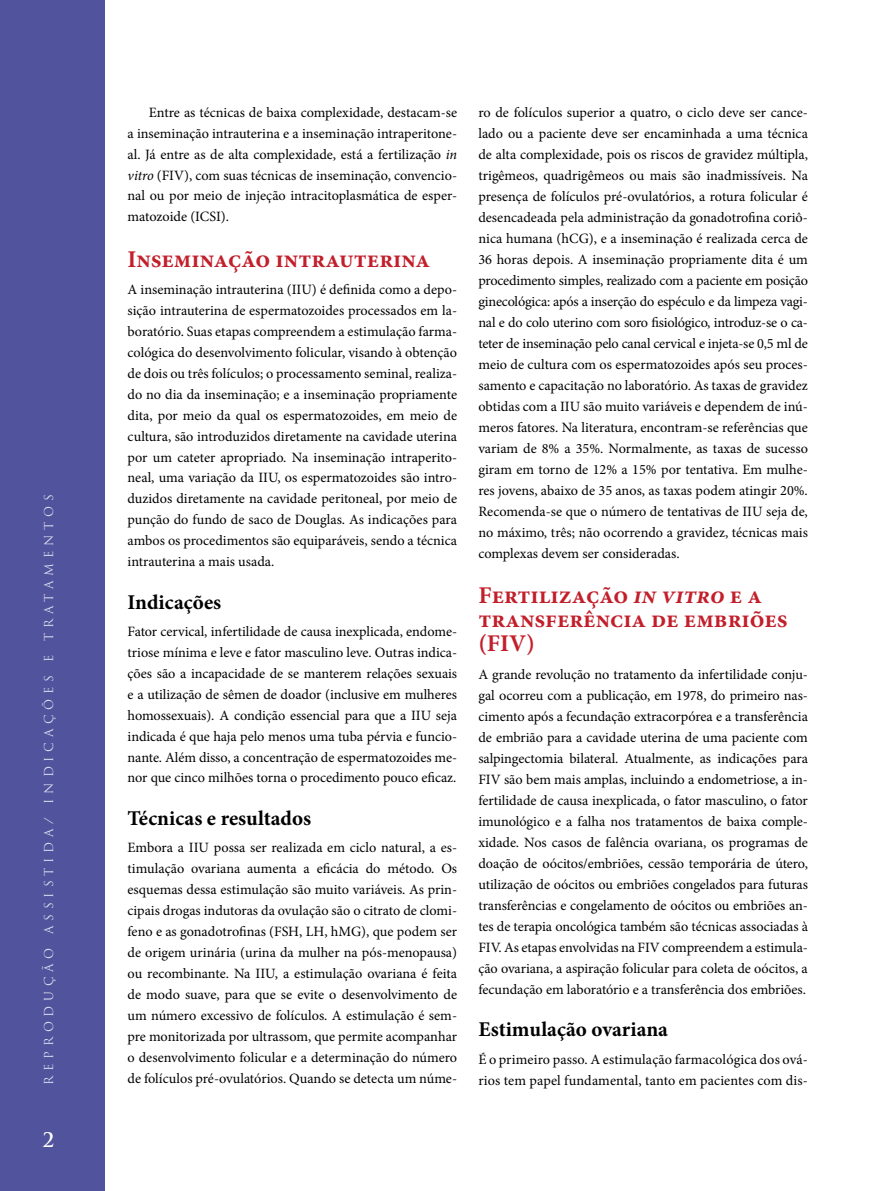
<style>
.page{position:relative;width:893px;height:1191px;background:#fff}
.page>*{position:absolute;margin:0;border:0;box-sizing:border-box;transform-origin:0 0}
.t1{font:700 24px/24px "Minion Pro";color:#c21f2b}
.t2{font:700 21px "Minion Pro";color:#000}
.t3{font:700 19.5px "Trajan Pro";color:#fff}
.t4{font:14.25px/21px "Minion Pro";color:#000;text-align:justify}
.t5{font:12px "Trajan Pro";letter-spacing:.4em;color:#dbdcf1}
.s1{font-style:italic}
</style>
<div class="page">
<div style="left:0;top:0;width:105px;height:1191px;background:#51539c"></div>
<p class="t5" style="left:41px;top:1084px;width:591px;rotate:-90deg">Reprodução Assi stida/ Indicações e Tratamentos</p>
<h3 class="t3" style="left:43px;top:1128px;width:13px">2</h3>
<p class="t4" style="left:128px;top:102px;width:331px;text-indent:21px">Entre as técnicas de baixa complexidade, destacam-se a inseminação intrauterina e a inseminação intraperitone&shy;al. Já entre as de alta complexidade, está a fertilização <span class="s1">in vitro</span> (FIV), com suas técnicas de inseminação, convencio&shy;nal ou por meio de injeção intracitoplasmática de esper&shy;matozoide (ICSI).</p>
<h1 class="t1" style="left:128px;top:247px;width:304px">Inseminação intrauterina</h1>
<p class="t4" style="left:128px;top:279px;width:331px">A inseminação intrauterina (IIU) é definida como a depo&shy;sição intrauterina de espermatozoides processados em la&shy;boratório. Suas etapas compreendem a estimulação farma&shy;cológica do desenvolvimento folicular, visando à obtenção de dois ou três folículos; o processamento seminal, realiza&shy;do no dia da inseminação; e a inseminação propriamente dita, por meio da qual os espermatozoides, em meio de cultura, são introduzidos diretamente na cavidade uterina por um cateter apropriado. Na inseminação intraperito&shy;neal, uma variação da IIU, os espermatozoides são intro&shy;duzidos diretamente na cavidade peritoneal, por meio de punção do fundo de saco de Douglas. As indicações para ambos os procedimentos são equiparáveis, sendo a técnica intrauterina a mais usada.</p>
<h2 class="t2" style="left:128px;top:587px;width:95px">Indicações</h2>
<p class="t4" style="left:128px;top:621px;width:331px">Fator cervical, infertilidade de causa inexplicada, endome&shy;triose mínima e leve e fator masculino leve. Outras indica&shy;ções são a incapacidade de se manterem relações sexuais e a utilização de sêmen de doador (inclusive em mulheres homossexuais). A condição essencial para que a IIU seja indicada é que haja pelo menos uma tuba pérvia e funcio&shy;nante. Além disso, a concentração de espermatozoides me&shy;nor que cinco milhões torna o procedimento pouco eficaz.</p>
<h2 class="t2" style="left:128px;top:803px;width:185px">Técnicas e resultados</h2>
<p class="t4" style="left:128px;top:837px;width:331px">Embora a IIU possa ser realizada em ciclo natural, a es&shy;timulação ovariana aumenta a eficácia do método. Os esquemas dessa estimulação são muito variáveis. As prin&shy;cipais drogas indutoras da ovulação são o citrato de clomi&shy;feno e as gonadotrofinas (FSH, LH, hMG), que podem ser de origem urinária (urina da mulher na pós-menopausa) ou recombinante. Na IIU, a estimulação ovariana é feita de modo suave, para que se evite o desenvolvimento de um número excessivo de folículos. A estimulação é sem&shy;pre monitorizada por ultrassom, que permite acompanhar o desenvolvimento folicular e a determinação do número de folículos pré-ovulatórios. Quando se detecta um núme-</p>
<p class="t4" style="left:478px;top:102px;width:331px">ro de folículos superior a quatro, o ciclo deve ser cance&shy;lado ou a paciente deve ser encaminhada a uma técnica de alta complexidade, pois os riscos de gravidez múltipla, trigêmeos, quadrigêmeos ou mais são inadmissíveis. Na presença de folículos pré-ovulatórios, a rotura folicular é desencadeada pela administração da gonadotrofina coriô&shy;nica humana (hCG), e a inseminação é realizada cerca de 36 horas depois. A inseminação propriamente dita é um procedimento simples, realizado com a paciente em posição ginecológica: após a inserção do espéculo e da limpeza vagi&shy;nal e do colo uterino com soro fisiológico, introduz-se o ca&shy;teter de inseminação pelo canal cervical e injeta-se 0,5 ml de meio de cultura com os espermatozoides após seu proces&shy;samento e capacitação no laboratório. As taxas de gravidez obtidas com a IIU são muito variáveis e dependem de inú&shy;meros fatores. Na literatura, encontram-se referências que variam de 8% a 35%. Normalmente, as taxas de sucesso giram em torno de 12% a 15% por tentativa. Em mulhe&shy;res jovens, abaixo de 35 anos, as taxas podem atingir 20%.<br>Recomenda-se que o número de tentativas de IIU seja de, no máximo, três; não ocorrendo a gravidez, técnicas mais complexas devem ser consideradas.</p>
<h1 class="t1" style="left:478px;top:583px;width:311px">Fertilização <span class="s1">in vitro</span> e a transferência de embriões (FIV)</h1>
<p class="t4" style="left:478px;top:663px;width:331px">A grande revolução no tratamento da infertilidade conju&shy;gal ocorreu com a publicação, em 1978, do primeiro nas&shy;cimento após a fecundação extracorpórea e a transferência de embrião para a cavidade uterina de uma paciente com salpingectomia bilateral. Atualmente, as indicações para FIV são bem mais amplas, incluindo a endometriose, a in&shy;fertilidade de causa inexplicada, o fator masculino, o fator imunológico e a falha nos tratamentos de baixa comple&shy;xidade. Nos casos de falência ovariana, os programas de doação de oócitos/embriões, cessão temporária de útero, utilização de oócitos ou embriões congelados para futuras transferências e congelamento de oócitos ou embriões an&shy;tes de terapia oncológica também são técnicas associadas à FIV. As etapas envolvidas na FIV compreendem a estimula&shy;ção ovariana, a aspiração folicular para coleta de oócitos, a fecundação em laboratório e a transferência dos embriões.</p>
<h2 class="t2" style="left:478px;top:1014px;width:191px">Estimulação ovariana</h2>
<p class="t4" style="left:478px;top:1048px;width:331px">É o primeiro passo. A estimulação farmacológica dos ová&shy;rios tem papel fundamental, tanto em pacientes com dis-</p>
</div>
